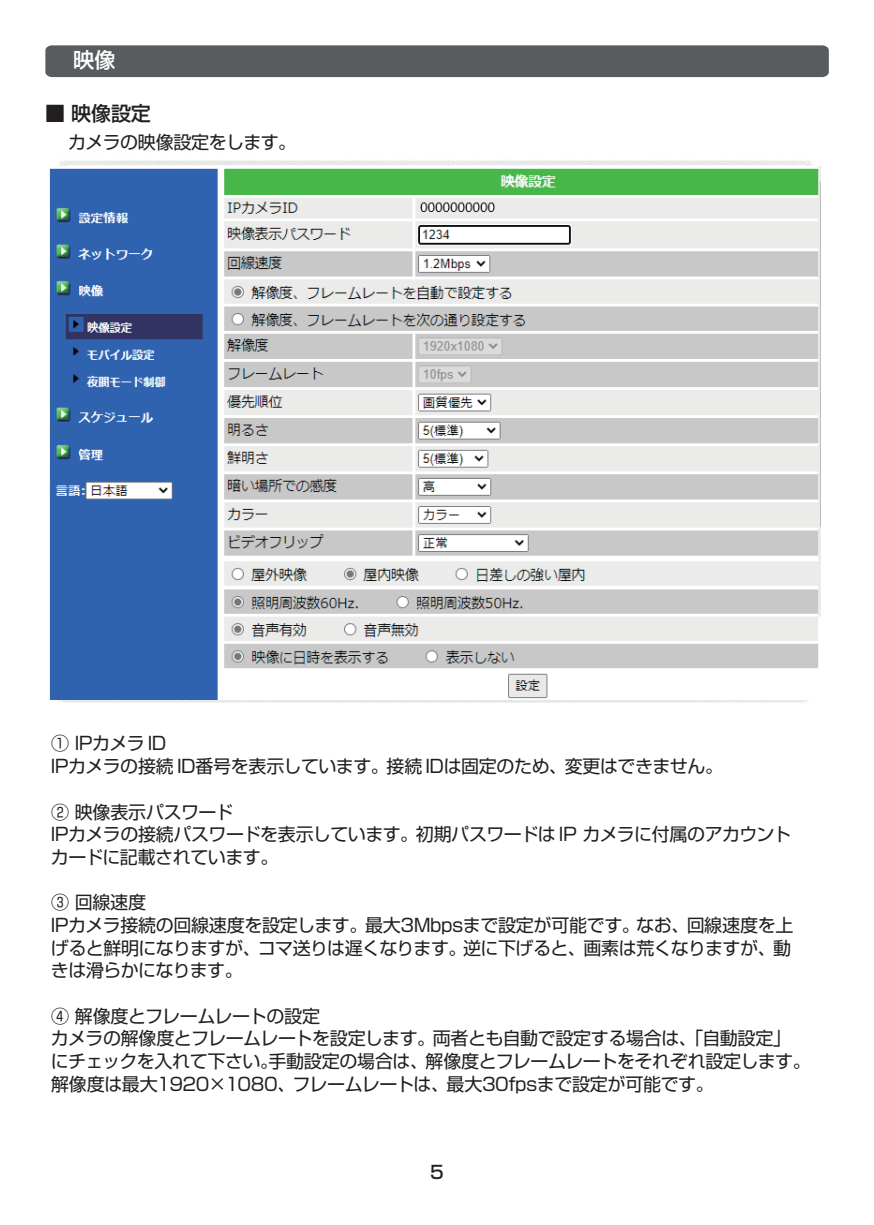
<style>
.page{position:relative;width:874px;height:1225px;background:#fff}
.page>*{position:absolute;margin:0;border:0;box-sizing:border-box;transform-origin:0 0}
.t1{font:500 21.2px "Shin Go Pro";color:#fff}
.t2{font:500 20px "Shin Go Pro";color:#231f20}
.t3{font:18px/22.6px "Shin Go Pro";letter-spacing:-.025em;color:#231f20}
.t4{font:500 18px "Shin Go Pro";color:#231f20}
</style>
<div class="page">
<div style="left:45px;top:45px;width:783px;height:32px;background:#595c5f"></div>
<img style="left:50px;top:166px;width:770px;height:533px">
<p class="t1" style="left:73px;top:43px;width:65px">映像　</p>
<p class="t2" style="left:45px;top:97px;width:107px">■ 映像設定</p>
<p class="t3" style="left:68px;top:129px;width:229px">カメラの映像設定をします。</p>
<p class="t3" style="left:51px;top:730px;width:673px">① IPカメラ ID<br>IPカメラの接続 ID番号を表示しています。接続 IDは固定のため、変更はできません。</p>
<p class="t3" style="left:51px;top:798px;width:741px">② 映像表示パスワード<br>IPカメラの接続パスワードを表示しています。初期パスワードは IP カメラに付属のアカウントカードに記載されています。</p>
<p class="t3" style="left:51px;top:889px;width:743px">③ 回線速度<br>IPカメラ接続の回線速度を設定します。最大3Mbpsまで設定が可能です。なお、回線速度を上げると鮮明になりますが、コマ送りは遅くなります。逆に下げると、画素は荒くなりますが、動きは滑らかになります。</p>
<p class="t3" style="left:51px;top:1002px;width:761px">④ 解像度とフレームレートの設定<br>カメラの解像度とフレームレートを設定します。両者とも自動で設定する場合は、「自動設定」にチェックを入れて下さい。手動設定の場合は、解像度とフレームレートをそれぞれ設定します。解像度は最大1920×1080、フレームレートは、最大30fpsまで設定が可能です。</p>
<p class="t4" style="left:430px;top:1157px;width:15px">5</p>
</div>
